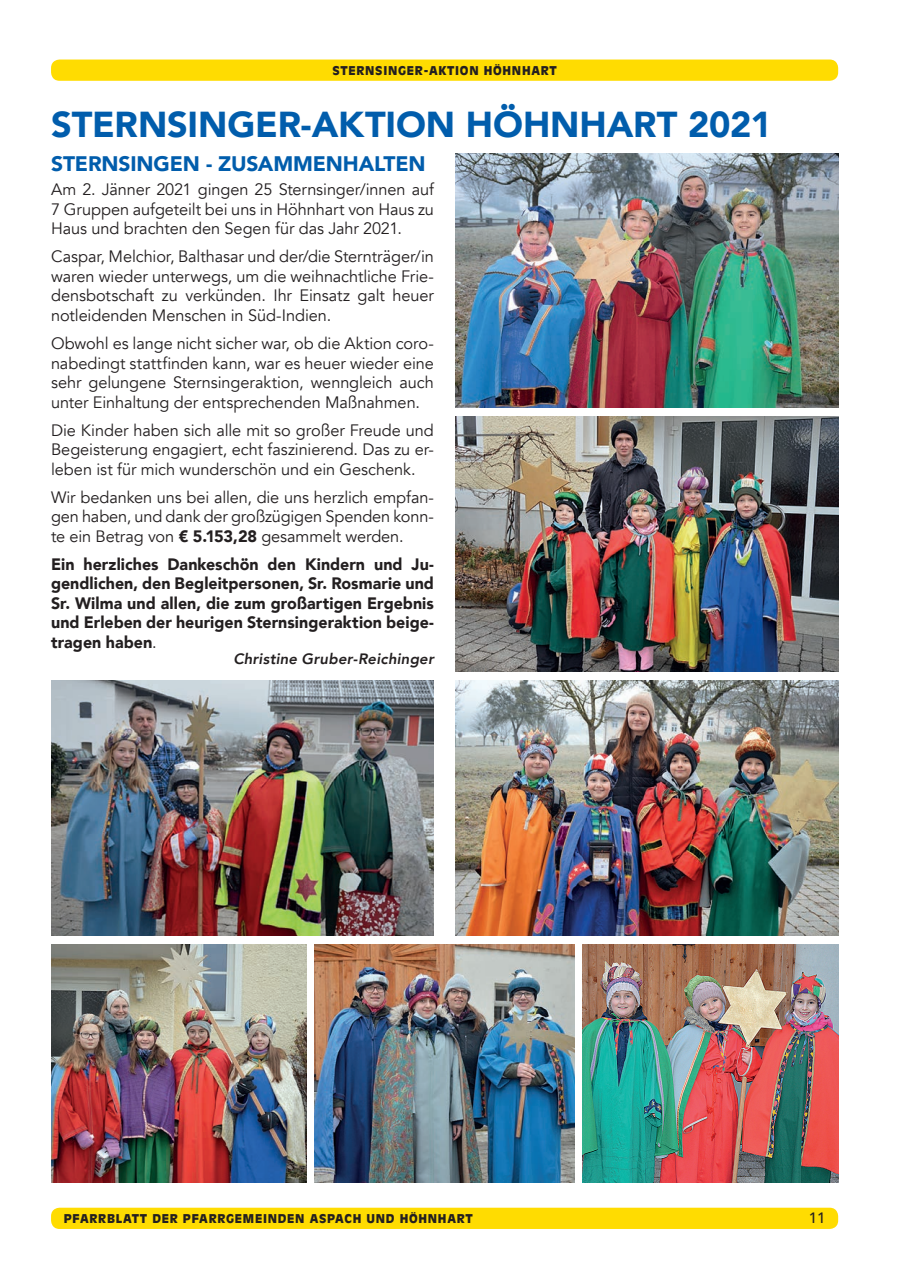
<style>
.page{position:relative;width:902px;height:1280px;background:#fff}
.page>*{position:absolute;margin:0;border:0;box-sizing:border-box;transform-origin:0 0}
.t1{font:900 36px "Avenir";letter-spacing:-.005em;color:#015dac}
.t2{font:900 21px "Avenir";letter-spacing:-.005em;color:#015dac}
.t3{font:16.5px/19.5px "Avenir";letter-spacing:-.005em;color:#231f20;text-align:justify}
.t4{font:900 16.5px/19.5px "Avenir";color:#231f20;text-align:justify}
.t5{font:italic 800 15px "Avenir";letter-spacing:.015em;color:#231f20}
.t6{font:500 15px "Avenir";color:#231f20}
.t7{font:900 12px "Antique Olive Std";letter-spacing:.06em;color:#231f20}
.s1{font-weight:900}
.s2{font-weight:400}
</style>
<div class="page">
<div style="left:51px;top:60px;width:787px;height:21px;background:#ffdc01;border-radius:9px"></div>
<div style="left:51px;top:1208px;width:787px;height:21px;background:#ffdc01;border-radius:9px"></div>
<img style="left:315px;top:944px;width:259px;height:238px">
<img style="left:455px;top:153px;width:383px;height:255px">
<img style="left:51px;top:680px;width:383px;height:255px">
<img style="left:455px;top:417px;width:383px;height:255px">
<img style="left:51px;top:944px;width:255px;height:238px">
<img style="left:455px;top:680px;width:383px;height:255px">
<img style="left:583px;top:944px;width:255px;height:238px">
<p class="t7" style="left:332px;top:64px;width:226px">STERNSINGER-AKTION HÖHNHART</p>
<h1 class="t1" style="left:51px;top:94px;width:722px">STERNSINGER-AKTION HÖHNHART 2021</h1>
<p class="t2" style="left:51px;top:146px;width:376px">STERNSINGEN - ZUSAMMENHALTEN</p>
<p class="t3" style="left:51px;top:180px;width:384px">Am 2. Jänner 2021 gingen 25 Sternsinger/innen auf 7 Gruppen aufgeteilt bei uns in Höhnhart von Haus zu Haus und brachten den Segen für das Jahr 2021.</p>
<p class="t3" style="left:51px;top:247px;width:384px">Caspar, Melchior, Balthasar und der/die Sternträger/in waren wieder unterwegs, um die weihnachtliche Frie&shy;densbotschaft zu verkünden. Ihr Einsatz galt heuer notleidenden Menschen in Süd-Indien.</p>
<p class="t3" style="left:51px;top:334px;width:384px">Obwohl es lange nicht sicher war, ob die Aktion coro&shy;nabedingt stattfinden kann, war es heuer wieder eine sehr gelungene Sternsingeraktion, wenngleich auch unter Einhaltung der entsprechenden Maßnahmen.</p>
<p class="t3" style="left:51px;top:420px;width:384px">Die Kinder haben sich alle mit so großer Freude und Begeisterung engagiert, echt faszinierend. Das zu er&shy;leben ist für mich wunderschön und ein Geschenk.</p>
<p class="t3" style="left:51px;top:487px;width:384px">Wir bedanken uns bei allen, die uns herzlich empfan&shy;gen haben, und dank der großzügigen Spenden konn&shy;te ein Betrag von <span class="s1">€ 5.153,28</span> gesammelt werden.</p>
<p class="t4" style="left:51px;top:554px;width:384px">Ein herzliches Dankeschön den Kindern und Ju&shy;gendlichen, den Begleitpersonen, Sr. Rosmarie und Sr. Wilma und allen, die zum großartigen Ergebnis und Erleben der heurigen Sternsingeraktion beige&shy;tragen haben<span class="s2">.</span></p>
<p class="t5" style="left:233px;top:650px;width:202px">Christine Gruber-Reichinger</p>
<p class="t7" style="left:64px;top:1212px;width:410px">PFARRBLATT DER PFARRGEMEINDEN ASPACH UND HÖHNHART</p>
<p class="t6" style="left:808px;top:1205px;width:18px">11</p>
</div>
